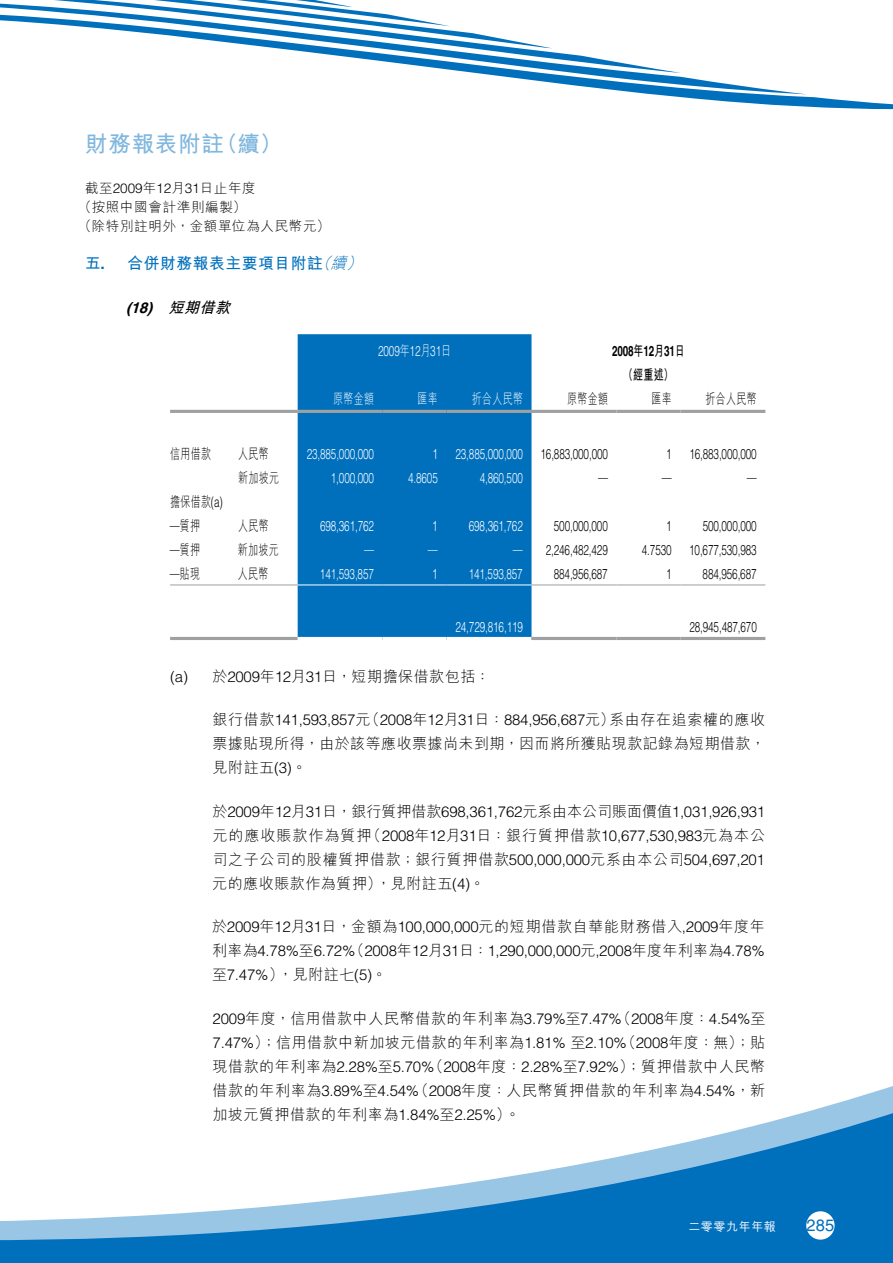
<style>
.page{position:relative;width:893px;height:1263px;background:#fff}
.page>*{position:absolute;margin:0;border:0;box-sizing:border-box;transform-origin:0 0}
.t1{font:700 22.5px "M Hei HK";letter-spacing:.035em;color:#80b7de}
.t2{font:16.5px "Helvetica LT Std";color:#0070bd}
.t3{font:700 15.75px "M Hei HK";letter-spacing:.035em;color:#0070bd}
.t4{font:300 15px/24px "M Hei HK";letter-spacing:.04em;color:#000;text-align:justify}
.t5{font:300 15px "Helvetica LT Std";letter-spacing:-.015em;color:#000}
.t6{font:italic 700 15px "Helvetica LT Std";color:#000}
.t7{font:300 14.25px "Helvetica LT Std";letter-spacing:-.015em;color:#fff;scale:.7 1}
.t8{font:300 14.25px "Helvetica LT Std";letter-spacing:-.015em;color:#000;scale:.7 1}
.t9{font:300 14.25px/24px "M Hei HK";letter-spacing:.035em;color:#000;scale:.7 1}
.t10{font:700 14.25px "Helvetica LT Std";letter-spacing:-.015em;color:#000;scale:.7 1}
.t11{font:300 14.25px "M Hei HK";letter-spacing:.035em;color:#fff;scale:.7 1}
.t12{font:700 14.25px "M Hei HK";color:#000;scale:.7 1}
.t13{font:300 13.5px/18.8px "M Hei HK";letter-spacing:.05em;color:#000}
.t14{font:500 12px "M Hei HK";letter-spacing:.05em;color:#fff}
.s1{font-family:"Helvetica LT Std"}
.s2{font-weight:300;font-style:italic}
.s3{font-family:"M Hei HK"}
.s4{color:#000}
.s5{color:#fff}
</style>
<div class="page">
<svg style="left:817px;top:1086px;width:76px;height:23px"></svg>
<svg style="left:0;top:1109px;width:893px;height:154px"></svg>
<div style="left:806px;top:1211px;width:29px;height:28px;background:#fff;border-radius:50%"></div>
<svg style="left:650px;top:94px;width:243px;height:16px"></svg>
<svg style="left:552px;top:73px;width:252px;height:21px"></svg>
<svg style="left:552px;top:52px;width:129px;height:21px"></svg>
<svg style="left:0;top:0;width:552px;height:83px"></svg>
<div style="left:298px;top:334px;width:233px;height:303px;background:#0070bd"></div>
<hr style="left:170px;top:410px;width:128px;height:3px;background:#9fa0a0">
<hr style="left:298px;top:410px;width:85px;height:3px;background:#9fa0a0">
<hr style="left:383px;top:410px;width:63px;height:3px;background:#9fa0a0">
<hr style="left:446px;top:410px;width:85px;height:3px;background:#9fa0a0">
<hr style="left:531px;top:410px;width:86px;height:3px;background:#9fa0a0">
<hr style="left:617px;top:410px;width:63px;height:3px;background:#9fa0a0">
<hr style="left:680px;top:410px;width:85px;height:3px;background:#9fa0a0">
<hr style="left:170px;top:585px;width:128px;height:1px;background:#9fa0a0">
<hr style="left:298px;top:585px;width:85px;height:1px;background:#fff">
<hr style="left:383px;top:585px;width:63px;height:1px;background:#fff">
<hr style="left:446px;top:585px;width:85px;height:1px;background:#fff">
<hr style="left:531px;top:585px;width:86px;height:1px;background:#9fa0a0">
<hr style="left:617px;top:585px;width:63px;height:1px;background:#9fa0a0">
<hr style="left:680px;top:585px;width:85px;height:1px;background:#9fa0a0">
<hr style="left:170px;top:637px;width:128px;height:3px;background:#9fa0a0">
<hr style="left:531px;top:637px;width:86px;height:3px;background:#9fa0a0">
<hr style="left:617px;top:637px;width:63px;height:3px;background:#9fa0a0">
<hr style="left:680px;top:637px;width:85px;height:3px;background:#9fa0a0">
<h1 class="t1" style="left:85px;top:127px;width:199px">財務報表附註（續）</h1>
<p class="t13" style="left:78px;top:179px;width:253px;text-indent:7px">截至<span class="s1">2009</span>年<span class="s1">12</span>月<span class="s1">31</span>日止年度<br>（按照中國會計準則編製）<br>（除特別註明外，金額單位為人民幣元）</p>
<p class="t3" style="left:85px;top:252px;width:283px">五<span class="s1">.</span> 合併財務報表主要項目附註<span class="s2">（續）</span></p>
<p class="t6" style="left:126px;top:298px;width:111px">(18) <span class="s3">短期借款</span></p>
<p class="t7" style="left:378px;top:342px;width:106px">2009<span class="s3">年</span>12<span class="s3">月</span>31<span class="s3">日</span></p>
<p class="t10" style="left:612px;top:343px;width:106px">2008<span class="s3">年</span>12<span class="s3">月</span>31<span class="s3">日</span></p>
<p class="t12" style="left:623px;top:365px;width:73px">（經重述）</p>
<p class="t11" style="left:333px;top:392px;width:60px">原幣金額</p>
<p class="t11" style="left:418px;top:392px;width:31px">匯率</p>
<p class="t11" style="left:472px;top:392px;width:75px">折合人民幣</p>
<p class="t9" style="left:567px;top:387px;width:60px">原幣金額</p>
<p class="t9" style="left:651px;top:387px;width:31px">匯率</p>
<p class="t9" style="left:706px;top:387px;width:75px">折合人民幣</p>
<p class="t9" style="left:170px;top:442px;width:60px">信用借款</p>
<p class="t9" style="left:238px;top:442px;width:45px">人民幣</p>
<p class="t7" style="left:307px;top:445px;width:98px">23,885,000,000</p>
<p class="t7" style="left:432px;top:445px;width:252px">1 23,885,000,000 <span class="s4">16,883,000,000</span></p>
<p class="t8" style="left:666px;top:445px;width:131px">1 16,883,000,000</p>
<p class="t9" style="left:238px;top:466px;width:60px">新加坡元</p>
<p class="t7" style="left:331px;top:469px;width:63px">1,000,000</p>
<p class="t7" style="left:408px;top:469px;width:44px">4.8605</p>
<p class="t7" style="left:480px;top:469px;width:63px">4,860,500</p>
<p class="t8" style="left:598px;top:468px;width:16px">—</p>
<p class="t8" style="left:662px;top:468px;width:16px">—</p>
<p class="t8" style="left:747px;top:468px;width:16px">—</p>
<p class="t9" style="left:170px;top:489px;width:77px">擔保借款<span class="s1">(a) —</span>質押</p>
<p class="t9" style="left:238px;top:513px;width:45px">人民幣</p>
<p class="t7" style="left:320px;top:517px;width:79px">698,361,762</p>
<p class="t7" style="left:432px;top:517px;width:9px">1</p>
<p class="t7" style="left:469px;top:517px;width:79px">698,361,762</p>
<p class="t8" style="left:554px;top:517px;width:79px">500,000,000</p>
<p class="t8" style="left:666px;top:517px;width:9px">1</p>
<p class="t8" style="left:703px;top:517px;width:79px">500,000,000</p>
<p class="t9" style="left:170px;top:537px;width:45px"><span class="s1">—</span>質押</p>
<p class="t9" style="left:238px;top:537px;width:60px">新加坡元</p>
<p class="t7" style="left:364px;top:540px;width:16px">—</p>
<p class="t7" style="left:428px;top:540px;width:16px">—</p>
<p class="t8" style="left:513px;top:541px;width:137px"><span class="s5">—</span> 2,246,482,429</p>
<p class="t8" style="left:642px;top:541px;width:166px">4.7530 10,677,530,983</p>
<p class="t9" style="left:170px;top:561px;width:45px"><span class="s1">—</span>貼現</p>
<p class="t9" style="left:238px;top:561px;width:45px">人民幣</p>
<p class="t7" style="left:320px;top:565px;width:79px">141,593,857</p>
<p class="t7" style="left:432px;top:565px;width:9px">1</p>
<p class="t7" style="left:469px;top:565px;width:79px">141,593,857</p>
<p class="t8" style="left:554px;top:565px;width:79px">884,956,687</p>
<p class="t8" style="left:666px;top:565px;width:9px">1</p>
<p class="t8" style="left:703px;top:565px;width:79px">884,956,687</p>
<p class="t7" style="left:455px;top:618px;width:98px">24,729,816,119</p>
<p class="t8" style="left:689px;top:618px;width:98px">28,945,487,670</p>
<p class="t4" style="left:170px;top:664px;width:322px"><span class="s1">(a)</span> 於<span class="s1">2009</span>年<span class="s1">12</span>月<span class="s1">31</span>日，短期擔保借款包括：</p>
<p class="t5" style="left:213px;top:710px;width:554px"><span class="s3">銀行借款</span>141,593,857<span class="s3">元（</span>2008<span class="s3">年</span>12<span class="s3">月</span>31<span class="s3">日：</span>884,956,687<span class="s3">元）系由存在追索權的應收</span></p>
<p class="t4" style="left:212px;top:731px;width:554px">票據貼現所得，由於該等應收票據尚未到期，因而將所獲貼現款記錄為短期借款，見附註五<span class="s1">(3)</span>。</p>
<p class="t5" style="left:213px;top:802px;width:554px"><span class="s3">於</span>2009<span class="s3">年</span>12<span class="s3">月</span>31<span class="s3">日，銀行質押借款</span>698,361,762<span class="s3">元系由本公司賬面價值</span>1,031,926,931</p>
<p class="t4" style="left:212px;top:823px;width:554px">元的應收賬款作為質押（<span class="s1">2008</span>年<span class="s1">12</span>月<span class="s1">31</span>日：銀行質押借款<span class="s1">10,677,530,983</span>元為本公司之子公司的股權質押借款；銀行質押借款<span class="s1">500,000,000</span>元系由本公司<span class="s1">504,697,201</span>元的應收賬款作為質押），見附註五<span class="s1">(4)</span>。</p>
<p class="t4" style="left:212px;top:914px;width:554px">於<span class="s1">2009</span>年<span class="s1">12</span>月<span class="s1">31</span>日，金額為<span class="s1">100,000,000</span>元的短期借款自華能財務借入<span class="s1">,2009</span>年度年</p>
<p class="t5" style="left:212px;top:941px;width:554px"><span class="s3">利率為</span>4.78%<span class="s3">至</span>6.72%<span class="s3">（</span>2008<span class="s3">年</span>12<span class="s3">月</span>31<span class="s3">日：</span>1,290,000,000<span class="s3">元</span>,2008<span class="s3">年度年利率為</span>4.78%</p>
<p class="t4" style="left:212px;top:962px;width:176px">至<span class="s1">7.47%</span>），見附註七<span class="s1">(5)</span>。</p>
<p class="t4" style="left:212px;top:1006px;width:554px"><span class="s1">2009</span>年度，信用借款中人民幣借款的年利率為<span class="s1">3.79%</span>至<span class="s1">7.47%</span>（<span class="s1">2008</span>年度：<span class="s1">4.54%</span>至<span class="s1">7.47%</span>）；信用借款中新加坡元借款的年利率為<span class="s1">1.81%</span> 至<span class="s1">2.10%</span>（<span class="s1">2008</span>年度：無）；貼現借款的年利率為<span class="s1">2.28%</span>至<span class="s1">5.70%</span>（<span class="s1">2008</span>年度：<span class="s1">2.28%</span>至<span class="s1">7.92%</span>）；質押借款中人民幣借款的年利率為<span class="s1">3.89%</span>至<span class="s1">4.54%</span>（<span class="s1">2008</span>年度：人民幣質押借款的年利率為<span class="s1">4.54%</span>，新加坡元質押借款的年利率為<span class="s1">1.84%</span>至<span class="s1">2.25%</span>）。</p>
<p class="t14" style="left:688px;top:1217px;width:89px">二零零九年年報</p>
<p class="t2" style="left:807px;top:1215px;width:29px">285</p>
</div>
